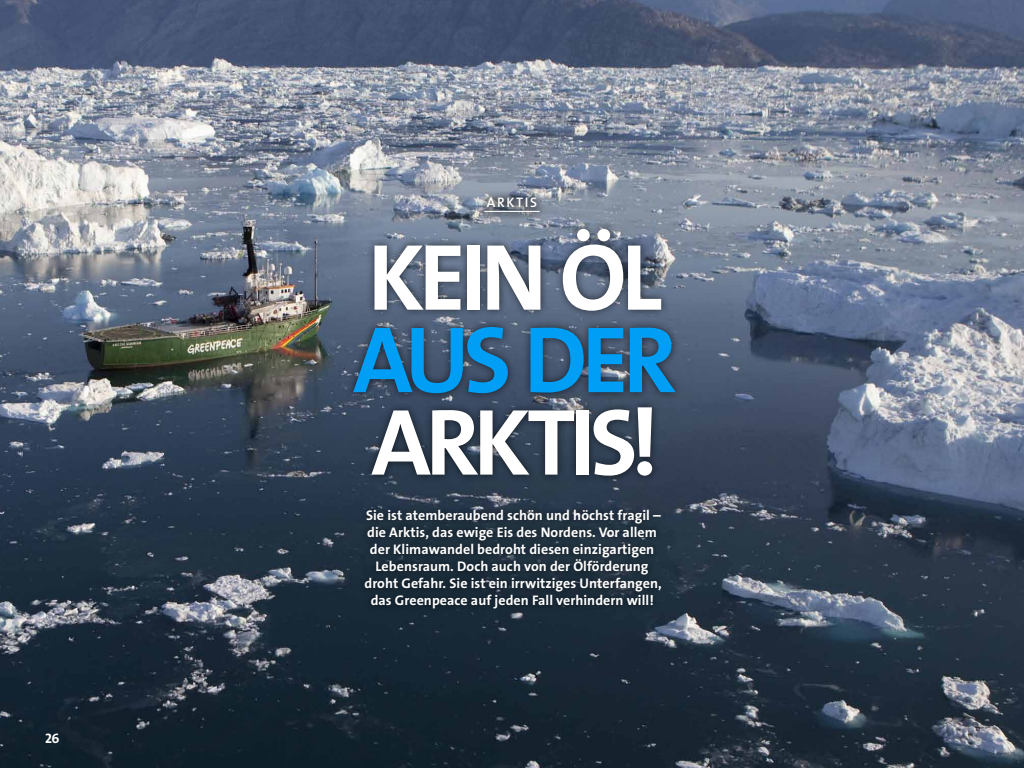
<style>
.page{position:relative;width:1024px;height:768px;background:#fff}
.page>*{position:absolute;margin:0;border:0;box-sizing:border-box;transform-origin:0 0}
.t1{font:95px "The Sans LP7 Bld";letter-spacing:-.055em;color:#fff}
.t2{font:95px "The Sans LP7 Bld";color:#009ef4}
.t3{font:700 14px/17px "The Sans B W7";letter-spacing:.005em;color:#fff;text-align:center}
.t4{font:13.85px "The Sans LP6 Se Bld";letter-spacing:.115em;color:#fff}
.t5{font:13.85px "The Sans LP7 Bld";color:#fff}
</style>
<div class="page">
<img style="left:0;top:0;width:1024px;height:768px">
<div style="left:477px;top:189px;width:70px;height:31px;background:#000;opacity:.84"></div>
<hr style="left:484px;top:211px;width:56px;height:1px;background:#fff">
<div style="left:346px;top:221px;width:337px;height:263px;background:#000;opacity:.65"></div>
<div style="left:358px;top:503px;width:309px;height:112px;background:#000;opacity:.65"></div>
<p class="t5" style="left:45px;top:730px;width:16px">26</p>
<p class="t4" style="left:487px;top:193px;width:52px">Arktis</p>
<h1 class="t1" style="left:368px;top:217px;width:296px">KEIN ÖL</h1>
<h1 class="t2" style="left:353px;top:299px;width:325px">AUS DER</h1>
<h1 class="t1" style="left:371px;top:382px;width:289px">ARKTIS!</h1>
<p class="t3" style="left:365px;top:507px;width:299px">Sie ist atemberaubend schön und höchst fragil – die Arktis, das ewige Eis des Nordens. Vor allem der Klimawandel bedroht diesen einzigartigen Lebensraum. Doch auch von der Ölförderung droht Gefahr. Sie ist ein irrwitziges Unterfangen, das Greenpeace auf jeden Fall verhindern will!</p>
</div>
